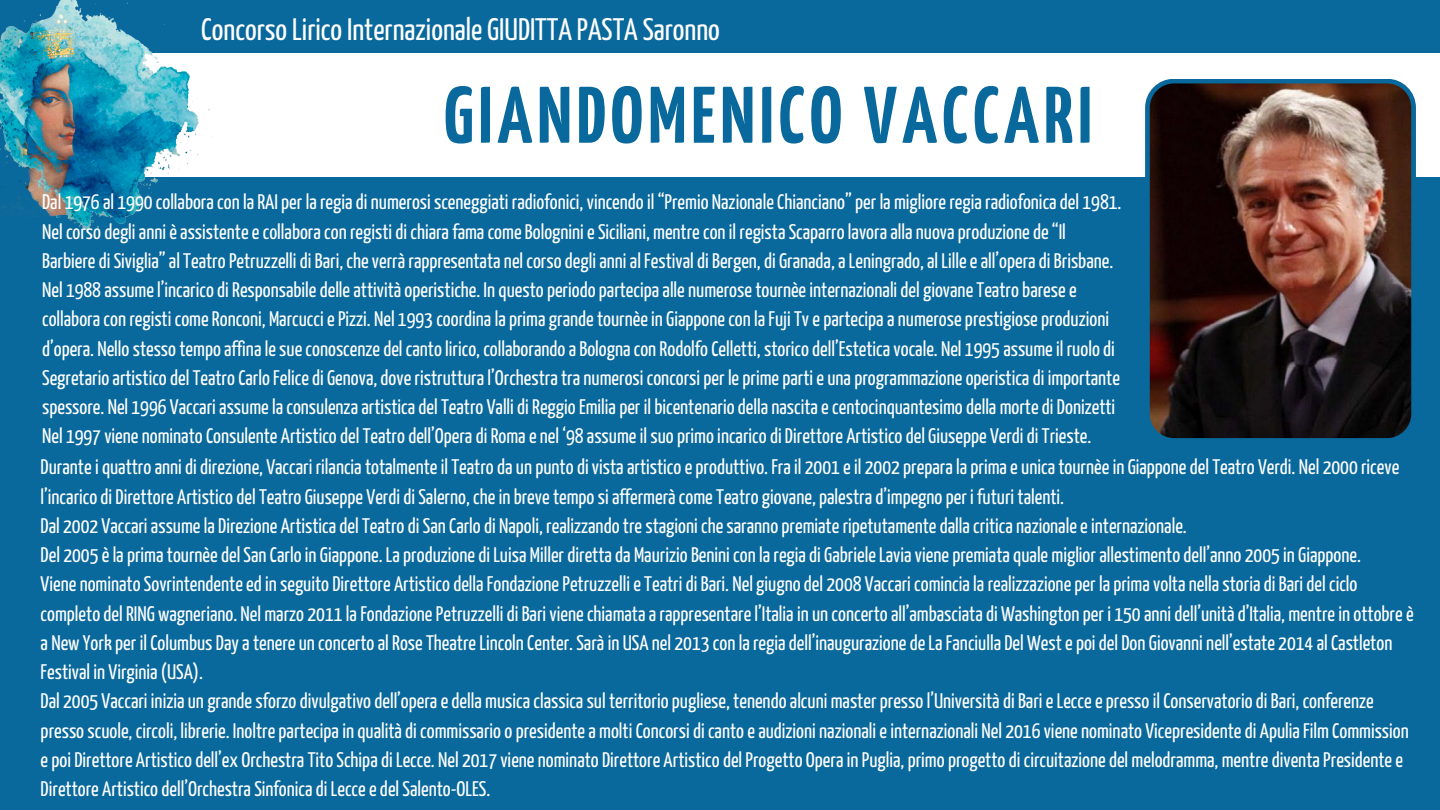
<style>
.page{position:relative;width:1440px;height:810px;background:#0a699c}
.page>*{position:absolute;margin:0;border:0;box-sizing:border-box;transform-origin:0 0}
.t1{font:700 80px "Yanone Kaffeesatz";letter-spacing:.06em;color:#0a699c}
.t2{font:31px "Yanone Kaffeesatz";color:#fff}
.t3{font:21px/29.2px "Yanone Kaffeesatz";color:#fff}
</style>
<div class="page">
<div style="left:0;top:53px;width:1440px;height:124px;background:#fff"></div>
<img style="left:1145px;top:79px;width:271px;height:360px">
<img style="left:0;top:0;width:210px;height:238px">
<h1 class="t2" style="left:201px;top:18px;width:520px">Concorso Lirico Internazionale GIUDITTA PASTA Saronno</h1>
<h2 class="t1" style="left:444px;top:84px;width:650px">GIANDOMENICO VACCARI</h2>
<p class="t3" style="left:42px;top:189px;width:1081px">Dal 1976 al 1990 collabora con la RAI per la regia di numerosi sceneggiati radiofonici, vincendo il “Premio Nazionale Chianciano” per la migliore regia radiofonica del 1981.<br>Nel corso degli anni è assistente e collabora con registi di chiara fama come Bolognini e Siciliani, mentre con il regista Scaparro lavora alla nuova produzione de “Il Barbiere di Siviglia” al Teatro Petruzzelli di Bari, che verrà rappresentata nel corso degli anni al Festival di Bergen, di Granada, a Leningrado, al Lille e all’opera di Brisbane.<br>Nel 1988 assume l’incarico di Responsabile delle attività operistiche. In questo periodo partecipa alle numerose tournèe internazionali del giovane Teatro barese e collabora con registi come Ronconi, Marcucci e Pizzi. Nel 1993 coordina la prima grande tournèe in Giappone con la Fuji Tv e partecipa a numerose prestigiose produzioni d’opera. Nello stesso tempo affina le sue conoscenze del canto lirico, collaborando a Bologna con Rodolfo Celletti, storico dell’Estetica vocale. Nel 1995 assume il ruolo di Segretario artistico del Teatro Carlo Felice di Genova, dove ristruttura l’Orchestra tra numerosi concorsi per le prime parti e una programmazione operistica di importante spessore. Nel 1996 Vaccari assume la consulenza artistica del Teatro Valli di Reggio Emilia per il bicentenario della nascita e centocinquantesimo della morte di Donizetti</p>
<p class="t3" style="left:42px;top:423px;width:1051px">Nel 1997 viene nominato Consulente Artistico del Teatro dell’Opera di Roma e nel ‘98 assume il suo primo incarico di Direttore Artistico del Giuseppe Verdi di Trieste.</p>
<p class="t3" style="left:41px;top:454px;width:1360px">Durante i quattro anni di direzione, Vaccari rilancia totalmente il Teatro da un punto di vista artistico e produttivo. Fra il 2001 e il 2002 prepara la prima e unica tournèe in Giappone del Teatro Verdi. Nel 2000 riceve l’incarico di Direttore Artistico del Teatro Giuseppe Verdi di Salerno, che in breve tempo si affermerà come Teatro giovane, palestra d’impegno per i futuri talenti.</p>
<p class="t3" style="left:41px;top:513px;width:1148px">Dal 2002 Vaccari assume la Direzione Artistica del Teatro di San Carlo di Napoli, realizzando tre stagioni che saranno premiate ripetutamente dalla critica nazionale e internazionale.</p>
<p class="t3" style="left:41px;top:542px;width:1322px">Del 2005 è la prima tournèe del San Carlo in Giappone. La produzione di Luisa Miller diretta da Maurizio Benini con la regia di Gabriele Lavia viene premiata quale miglior allestimento dell’anno 2005 in Giappone.</p>
<p class="t3" style="left:41px;top:571px;width:1375px">Viene nominato Sovrintendente ed in seguito Direttore Artistico della Fondazione Petruzzelli e Teatri di Bari. Nel giugno del 2008 Vaccari comincia la realizzazione per la prima volta nella storia di Bari del ciclo completo del RING wagneriano. Nel marzo 2011 la Fondazione Petruzzelli di Bari viene chiamata a rappresentare l’Italia in un concerto all’ambasciata di Washington per i 150 anni dell’unità d’Italia, mentre in ottobre è a New York per il Columbus Day a tenere un concerto al Rose Theatre Lincoln Center. Sarà in USA nel 2013 con la regia dell’inaugurazione de La Fanciulla Del West e poi del Don Giovanni nell’estate 2014 al Castleton Festival in Virginia (USA).</p>
<p class="t3" style="left:41px;top:688px;width:1370px">Dal 2005 Vaccari inizia un grande sforzo divulgativo dell’opera e della musica classica sul territorio pugliese, tenendo alcuni master presso l’Università di Bari e Lecce e presso il Conservatorio di Bari, conferenze presso scuole, circoli, librerie. Inoltre partecipa in qualità di commissario o presidente a molti Concorsi di canto e audizioni nazionali e internazionali Nel 2016 viene nominato Vicepresidente di Apulia Film Commission e poi Direttore Artistico dell’ex Orchestra Tito Schipa di Lecce. Nel 2017 viene nominato Direttore Artistico del Progetto Opera in Puglia, primo progetto di circuitazione del melodramma, mentre diventa Presidente e Direttore Artistico dell’Orchestra Sinfonica di Lecce e del Salento-OLES.</p>
</div>
